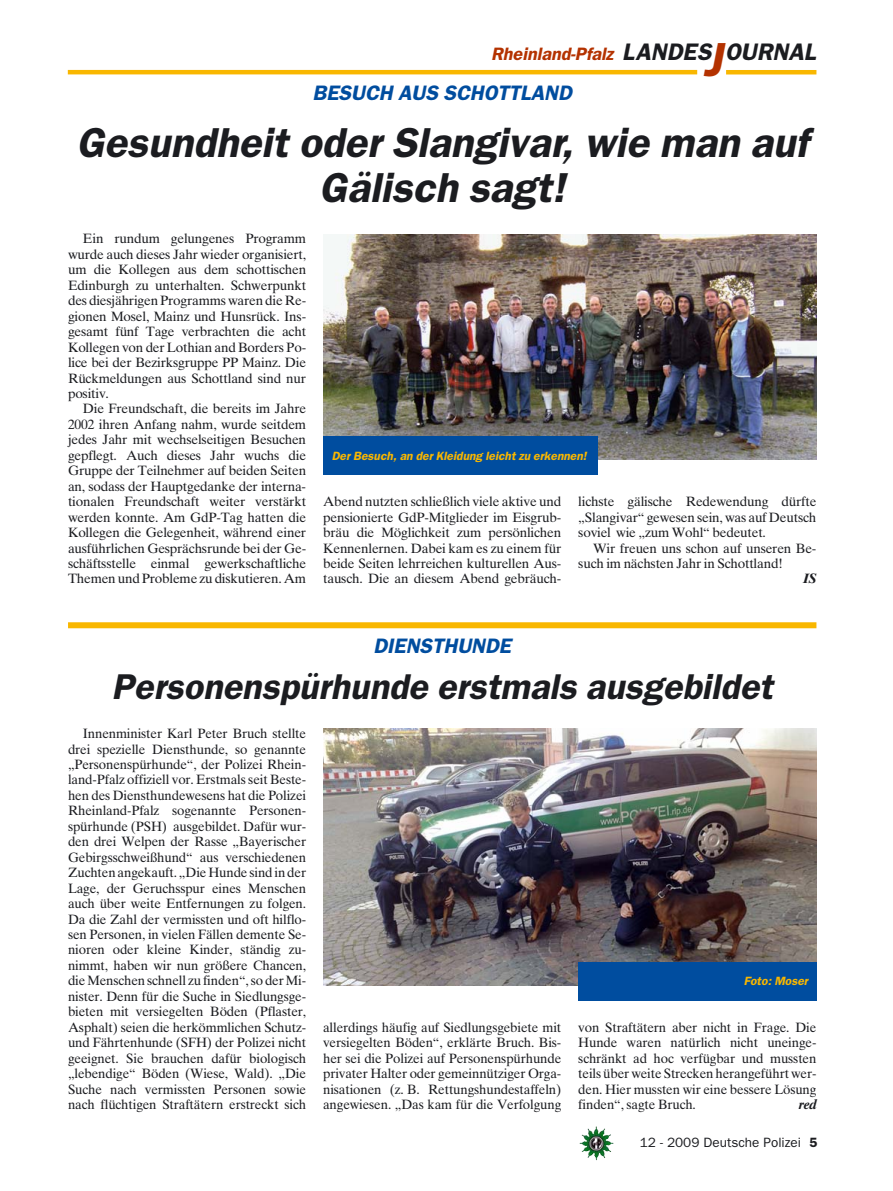
<style>
.page{position:relative;width:893px;height:1191px;background:#fff}
.page>*{position:absolute;margin:0;border:0;box-sizing:border-box;transform-origin:0 0}
.t1{font:italic 600 42px/45px "Franklin Gothic";color:#1b1c20;text-align:center}
.t2{font:italic 600 36px "Franklin Gothic";color:#1b1c20}
.t3{font:italic 600 24px "Franklin Gothic";color:#1b1c20}
.t4{font:italic 600 21px "Franklin Gothic";color:#004d9f}
.t5{font:italic 600 18px "Franklin Gothic";color:#b43200}
.t6{font:13.5px/15.5px "Times Ten";letter-spacing:-.015em;color:#1b1c20;text-align:justify}
.t7{font:13.5px "Franklin Gothic";color:#1b1c20}
.t8{font:italic 700 13.5px "Times Ten";color:#1b1c20}
.t9{font:italic 600 12px "Franklin Gothic";color:#f9b700}
.s1{font-size:48px;color:#b43200}
.s2{font-weight:600}
</style>
<div class="page">
<img style="left:582px;top:1128px;width:31px;height:32px">
<hr style="left:68px;top:70px;width:629px;height:4px;background:#f9b700">
<hr style="left:726px;top:70px;width:90px;height:4px;background:#f9b700">
<div style="left:68px;top:622px;width:748px;height:6px;background:#f9b700"></div>
<img style="left:323px;top:728px;width:493px;height:257px">
<img style="left:323px;top:234px;width:493px;height:226px">
<div style="left:323px;top:436px;width:274px;height:39px;background:#004d9f"></div>
<div style="left:578px;top:962px;width:238px;height:38px;background:#004d9f"></div>
<h3 class="t3" style="left:622px;top:44px;width:110px">LANDES<span class="s1">J</span></h3>
<h3 class="t5" style="left:491px;top:48px;width:127px">Rheinland-Pfalz</h3>
<h3 class="t3" style="left:725px;top:44px;width:92px">OURNAL</h3>
<h3 class="t4" style="left:313px;top:86px;width:264px">BESUCH AUS SCHOTTLAND</h3>
<h1 class="t1" style="left:76px;top:123px;width:733px">Gesundheit oder Slangivar, wie man auf<br>Gälisch sagt!</h1>
<p class="t6" style="left:68px;top:232px;width:240px;text-indent:15px">Ein rundum gelungenes Programm wurde auch dieses Jahr wieder organisiert, um die Kollegen aus dem schottischen Edinburgh zu unterhalten. Schwerpunkt des diesjährigen Programms waren die Re&shy;gionen Mosel, Mainz und Hunsrück. Ins&shy;gesamt fünf Tage verbrachten die acht Kollegen von der Lothian and Borders Po&shy;lice bei der Bezirksgruppe PP Mainz. Die Rückmeldungen aus Schottland sind nur positiv.</p>
<p class="t6" style="left:68px;top:402px;width:240px;text-indent:15px">Die Freundschaft, die bereits im Jahre 2002 ihren Anfang nahm, wurde seitdem jedes Jahr mit wechselseitigen Besuchen gepflegt. Auch dieses Jahr wuchs die Gruppe der Teilnehmer auf beiden Seiten an, sodass der Hauptgedanke der interna&shy;tionalen Freundschaft weiter verstärkt werden konnte. Am GdP-Tag hatten die Kollegen die Gelegenheit, während einer ausführlichen Gesprächsrunde bei der Ge&shy;schäftsstelle einmal gewerkschaftliche Themen und Probleme zu diskutieren. Am</p>
<p class="t9" style="left:332px;top:451px;width:259px">Der Besuch, an der Kleidung leicht zu erkennen!</p>
<p class="t6" style="left:323px;top:495px;width:240px">Abend nutzten schließlich viele aktive und pensionierte GdP-Mitglieder im Eisgrub&shy;bräu die Möglichkeit zum persönlichen Kennenlernen. Dabei kam es zu einem für beide Seiten lehrreichen kulturellen Aus&shy;tausch. Die an diesem Abend gebräuch-</p>
<p class="t6" style="left:578px;top:495px;width:240px">lichste gälische Redewendung dürfte „Slangivar“ gewesen sein, was auf Deutsch soviel wie „zum Wohl“ bedeutet.</p>
<p class="t6" style="left:578px;top:541px;width:240px;text-indent:15px">Wir freuen uns schon auf unseren Be&shy;such im nächsten Jahr in Schottland!</p>
<p class="t8" style="left:803px;top:574px;width:15px">IS</p>
<h3 class="t4" style="left:373px;top:639px;width:143px">DIENSTHUNDE</h3>
<h2 class="t2" style="left:112px;top:674px;width:669px">Personenspürhunde erstmals ausgebildet</h2>
<p class="t6" style="left:68px;top:727px;width:240px;text-indent:15px">Innenminister Karl Peter Bruch stellte drei spezielle Diensthunde, so genannte „Personenspürhunde“, der Polizei Rhein&shy;land-Pfalz offiziell vor. Erstmals seit Beste&shy;hen des Diensthundewesens hat die Polizei Rheinland-Pfalz sogenannte Personen&shy;spürhunde (PSH) ausgebildet. Dafür wur&shy;den drei Welpen der Rasse „Bayerischer Gebirgsschweißhund“ aus verschiedenen Zuchten angekauft. „Die Hunde sind in der Lage, der Geruchsspur eines Menschen auch über weite Entfernungen zu folgen.<br>Da die Zahl der vermissten und oft hilflo&shy;sen Personen, in vielen Fällen demente Se&shy;nioren oder kleine Kinder, ständig zu&shy;nimmt, haben wir nun größere Chancen, die Menschen schnell zu finden“, so der Mi&shy;nister. Denn für die Suche in Siedlungsge&shy;bieten mit versiegelten Böden (Pflaster, Asphalt) seien die herkömmlichen Schutz&shy;und Fährtenhunde (SFH) der Polizei nicht geeignet. Sie brauchen dafür biologisch „lebendige“ Böden (Wiese, Wald). „Die Suche nach vermissten Personen sowie nach flüchtigen Straftätern erstreckt sich</p>
<p class="t9" style="left:744px;top:977px;width:68px">Foto: Moser</p>
<p class="t6" style="left:323px;top:1020px;width:240px">allerdings häufig auf Siedlungsgebiete mit versiegelten Böden“, erklärte Bruch. Bis&shy;her sei die Polizei auf Personenspürhunde privater Halter oder gemeinnütziger Orga&shy;nisationen (z. B. Rettungshundestaffeln) angewiesen. „Das kam für die Verfolgung</p>
<p class="t6" style="left:578px;top:1020px;width:240px">von Straftätern aber nicht in Frage. Die Hunde waren natürlich nicht uneinge&shy;schränkt ad hoc verfügbar und mussten teils über weite Strecken herangeführt wer&shy;den. Hier mussten wir eine bessere Lösung finden“, sagte Bruch.</p>
<p class="t8" style="left:798px;top:1099px;width:20px">red</p>
<p class="t7" style="left:640px;top:1138px;width:179px">12 - 2009 Deutsche Polizei <span class="s2">5</span></p>
</div>
